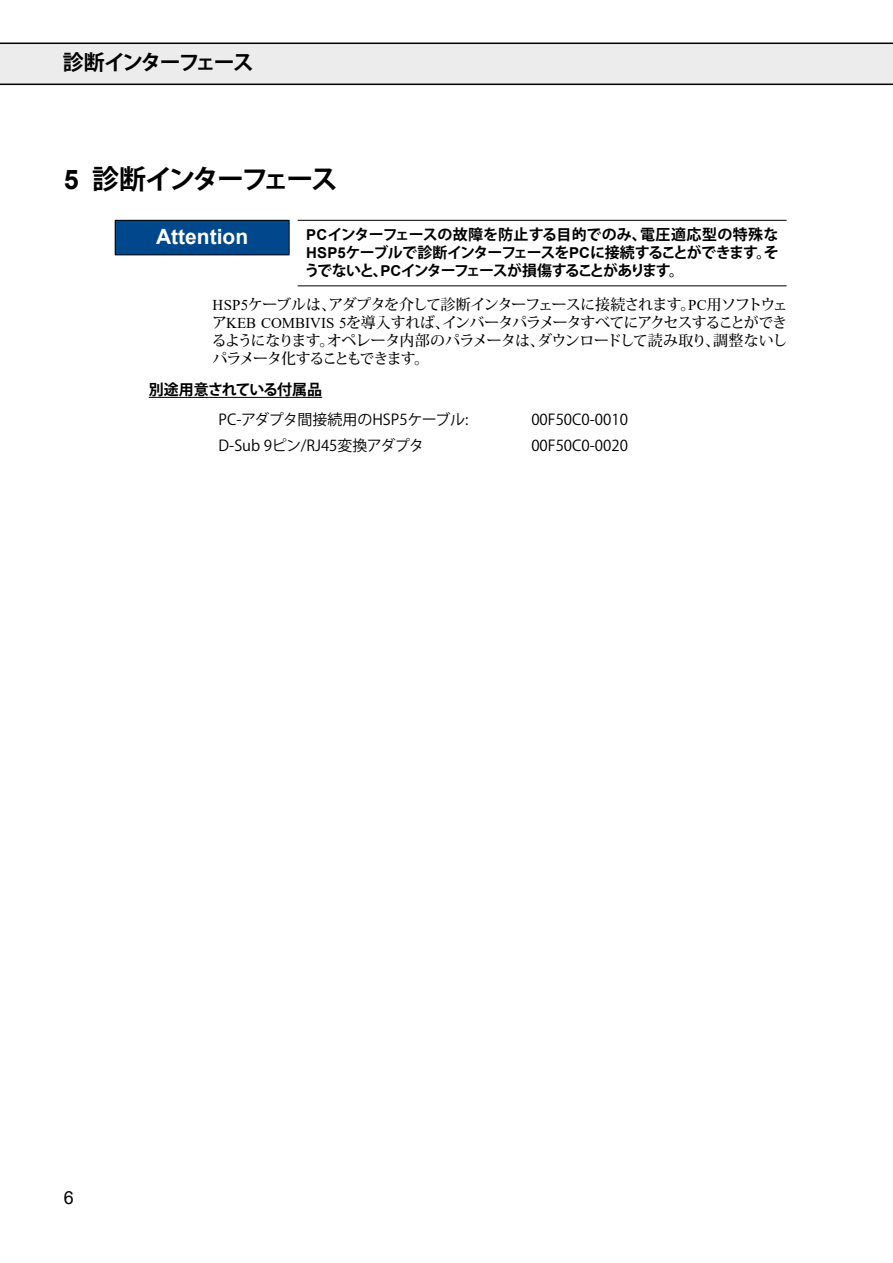
<style>
.page{position:relative;width:893px;height:1263px;background:#fff}
.page>*{position:absolute;margin:0;border:0;box-sizing:border-box;transform-origin:0 0}
.t1{font:700 27px "Koz Go Pro";letter-spacing:-.1em;color:#000}
.t2{font:700 21px "Koz Go Pro";letter-spacing:-.1em;color:#000}
.t3{font:700 21px "Arial";color:#fff}
.t4{font:18px "Arial";color:#000}
.t5{font:500 15px/18px "Koz Min Pro";letter-spacing:-.06em;color:#000;text-align:justify}
.t6{font:700 15px/18px "Koz Go Pro";letter-spacing:-.08em;color:#000;text-align:justify}
.t7{font:15px "Koz Go Pro";color:#000}
.t8{font:700 15px "Koz Go Pro";letter-spacing:-.05em;color:#000}
.s1{font-family:"Arial"}
.s2{font-family:"Times New Roman";font-weight:400}
</style>
<div class="page">
<svg style="left:0;top:43px;width:893px;height:42px;background:#dedede"></svg>
<hr style="left:149px;top:397px;width:173px;height:1px;background:#000">
<div style="left:115px;top:220px;width:174px;height:35px;background:#00478b"></div>
<hr style="left:115px;top:220px;width:175px;height:1px;background:#000">
<hr style="left:115px;top:221px;width:1px;height:33px;background:#000">
<hr style="left:289px;top:221px;width:1px;height:33px;background:#000">
<hr style="left:115px;top:254px;width:175px;height:1px;background:#000">
<hr style="left:298px;top:220px;width:489px;height:1px;background:#000">
<hr style="left:298px;top:285px;width:489px;height:1px;background:#000">
<h2 class="t2" style="left:63px;top:49px;width:192px">診断インターフェース</h2>
<h1 class="t1" style="left:64px;top:162px;width:275px"><span class="s1">5</span> 診断インターフェース</h1>
<h2 class="t3" style="left:156px;top:222px;width:94px">Attention</h2>
<p class="t6" style="left:304px;top:226px;width:476px"><span class="s1">PC</span>インターフェースの故障を防止する目的でのみ、電圧適応型の特殊な<span class="s1">HSP5</span>ケーブルで診断インターフェースを<span class="s1">PC</span>に接続することができます。そうでないと、<span class="s1">PC</span>インターフェースが損傷することがあります。</p>
<p class="t5" style="left:212px;top:295px;width:578px"><span class="s2">HSP5</span>ケーブルは、アダプタを介して診断インターフェースに接続されます。<span class="s2">PC</span>用ソフトウェア<span class="s2">KEB COMBIVIS 5</span>を導入すれば、インバータパラメータすべてにアクセスすることができるようになります。オペレータ内部のパラメータは、ダウンロードして読み取り、調整ないしパラメータ化することもできます。</p>
<p class="t8" style="left:149px;top:380px;width:175px">別途用意されている付属品</p>
<p class="t7" style="left:219px;top:410px;width:251px">PC-アダプタ間接続用のHSP5ケーブル:</p>
<p class="t7" style="left:531px;top:410px;width:98px">00F50C0-0010</p>
<p class="t7" style="left:219px;top:436px;width:207px">D-Sub 9ピン/RJ45変換アダプタ</p>
<p class="t7" style="left:531px;top:436px;width:98px">00F50C0-0020</p>
<p class="t4" style="left:64px;top:1185px;width:12px">6</p>
</div>
